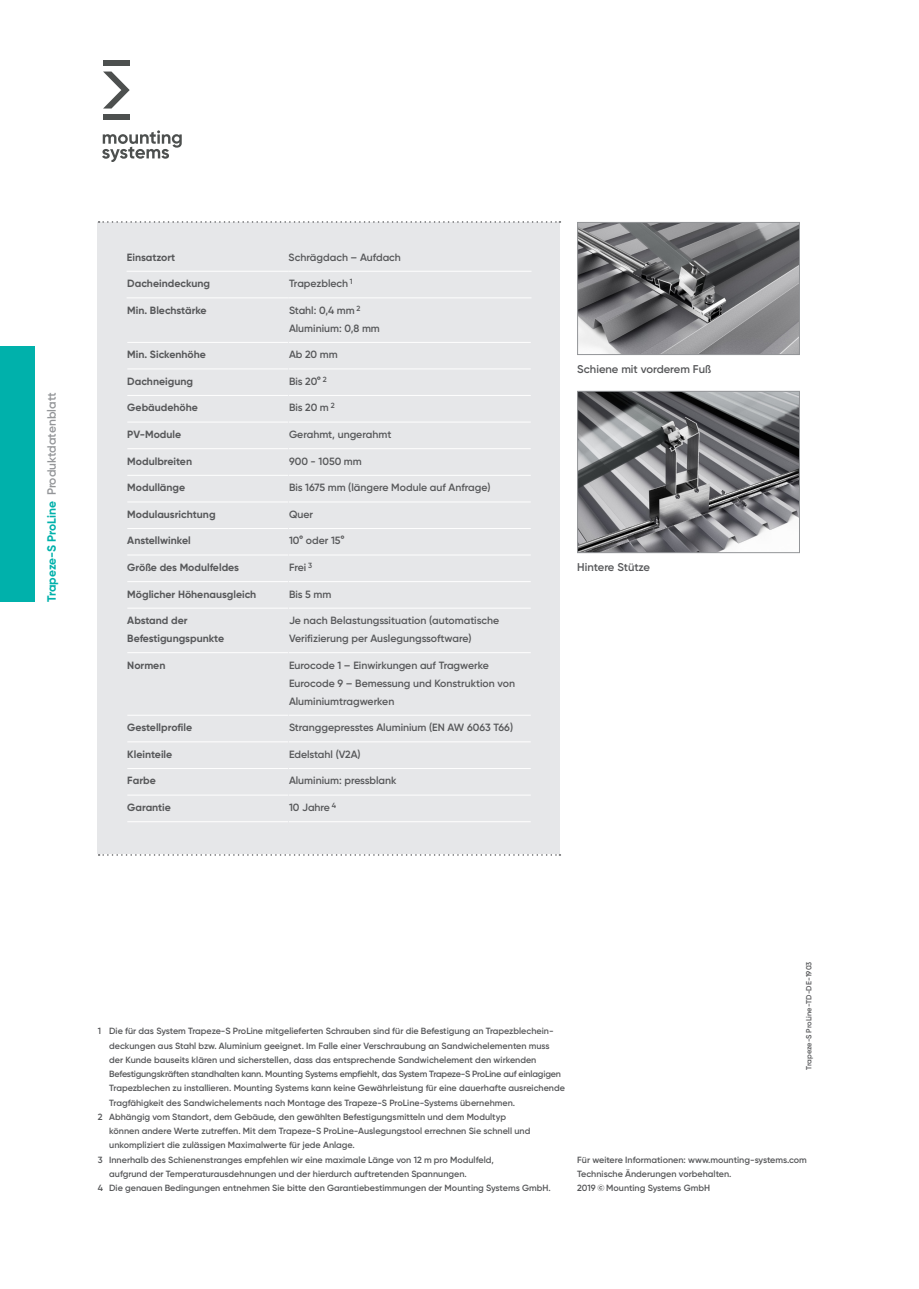
<style>
.page{position:relative;width:919px;height:1289px;background:#fff}
.page>*{position:absolute;margin:0;border:0;box-sizing:border-box;transform-origin:0 0}
.t1{font:600 12px "Gilroy";color:#939598}
.t2{font:600 11.25px "Gilroy";color:#57585a}
.t3{font:600 10.5px/18px "Gilroy";color:#57585a}
.t4{font:700 10.5px/18px "Gilroy";color:#57585a}
.t5{font:600 9px/14.2px "Gilroy";color:#57585a}
.t6{font:600 9px "Gilroy";letter-spacing:-.02em;color:#57585a}
.t7{font:600 7.5px "Gilroy";color:#57585a}
.s1{font-weight:700;color:#00b1ab}
</style>
<div class="page">
<div style="left:98px;top:222px;width:462px;height:632px;background:#e6e7e9"></div>
<svg style="left:99px;top:221px;width:461px;height:2px"></svg>
<svg style="left:99px;top:854px;width:461px;height:1px"></svg>
<div style="left:0;top:347px;width:34px;height:255px;background:#00b1ab"></div>
<svg style="left:102px;top:130px;width:80px;height:32px"></svg>
<svg style="left:103px;top:71px;width:27px;height:37px"></svg>
<div style="left:103px;top:114px;width:26px;height:6px;background:#4d504f"></div>
<div style="left:103px;top:60px;width:26px;height:6px;background:#4d504f"></div>
<img style="left:579px;top:393px;width:218px;height:158px">
<div style="left:577px;top:391px;width:222px;height:162px;border:1px solid #939598"></div>
<hr style="left:127px;top:342px;width:161px;height:1px;background:#fff">
<hr style="left:289px;top:342px;width:241px;height:1px;background:#fff">
<hr style="left:127px;top:368px;width:161px;height:1px;background:#fff">
<hr style="left:289px;top:368px;width:241px;height:1px;background:#fff">
<hr style="left:127px;top:395px;width:161px;height:1px;background:#fff">
<hr style="left:289px;top:395px;width:241px;height:1px;background:#fff">
<hr style="left:127px;top:421px;width:161px;height:1px;background:#fff">
<hr style="left:289px;top:421px;width:241px;height:1px;background:#fff">
<hr style="left:127px;top:448px;width:161px;height:1px;background:#fff">
<hr style="left:289px;top:448px;width:241px;height:1px;background:#fff">
<hr style="left:127px;top:475px;width:161px;height:1px;background:#fff">
<hr style="left:289px;top:475px;width:241px;height:1px;background:#fff">
<hr style="left:127px;top:501px;width:161px;height:1px;background:#fff">
<hr style="left:289px;top:501px;width:241px;height:1px;background:#fff">
<hr style="left:127px;top:528px;width:161px;height:1px;background:#fff">
<hr style="left:289px;top:528px;width:241px;height:1px;background:#fff">
<hr style="left:127px;top:554px;width:161px;height:1px;background:#fff">
<hr style="left:289px;top:554px;width:241px;height:1px;background:#fff">
<hr style="left:127px;top:581px;width:161px;height:1px;background:#fff">
<hr style="left:289px;top:581px;width:241px;height:1px;background:#fff">
<hr style="left:127px;top:607px;width:161px;height:1px;background:#fff">
<hr style="left:289px;top:607px;width:241px;height:1px;background:#fff">
<hr style="left:127px;top:652px;width:161px;height:1px;background:#fff">
<hr style="left:289px;top:652px;width:241px;height:1px;background:#fff">
<hr style="left:127px;top:714px;width:161px;height:1px;background:#fff">
<hr style="left:289px;top:714px;width:241px;height:1px;background:#fff">
<hr style="left:127px;top:741px;width:161px;height:1px;background:#fff">
<hr style="left:289px;top:741px;width:241px;height:1px;background:#fff">
<hr style="left:127px;top:768px;width:161px;height:1px;background:#fff">
<hr style="left:289px;top:768px;width:241px;height:1px;background:#fff">
<hr style="left:127px;top:794px;width:161px;height:1px;background:#fff">
<hr style="left:289px;top:794px;width:241px;height:1px;background:#fff">
<hr style="left:127px;top:821px;width:161px;height:1px;background:#fff">
<hr style="left:289px;top:821px;width:241px;height:1px;background:#fff">
<hr style="left:126px;top:271px;width:162px;height:1px;background:#fff">
<hr style="left:288px;top:271px;width:243px;height:1px;background:#fff">
<hr style="left:126px;top:297px;width:162px;height:1px;background:#fff">
<hr style="left:288px;top:297px;width:243px;height:1px;background:#fff">
<img style="left:579px;top:224px;width:218px;height:129px">
<div style="left:577px;top:222px;width:222px;height:133px;border:1px solid #939598"></div>
<h1 class="t1" style="left:44px;top:602px;width:211px;rotate:-90deg"><span class="s1">Trapeze-S ProLine</span> Produktdatenblatt</h1>
<p class="t4" style="left:127px;top:248px;width:50px">Einsatzort</p>
<p class="t3" style="left:288px;top:248px;width:114px">Schrägdach – Aufdach</p>
<p class="t4" style="left:127px;top:274px;width:84px">Dacheindeckung</p>
<p class="t3" style="left:289px;top:274px;width:65px">Trapezblech <sup>1</sup></p>
<p class="t4" style="left:127px;top:301px;width:81px">Min. Blechstärke</p>
<p class="t3" style="left:289px;top:301px;width:92px">Stahl: 0,4 mm <sup>2<br></sup>Aluminium: 0,8 mm</p>
<p class="t4" style="left:127px;top:345px;width:80px">Min. Sickenhöhe</p>
<p class="t3" style="left:289px;top:345px;width:50px">Ab 20 mm</p>
<p class="t4" style="left:127px;top:372px;width:67px">Dachneigung</p>
<p class="t3" style="left:289px;top:372px;width:39px">Bis 20° <sup>2</sup></p>
<p class="t4" style="left:127px;top:398px;width:72px">Gebäudehöhe</p>
<p class="t3" style="left:289px;top:398px;width:47px">Bis 20 m <sup>2</sup></p>
<p class="t4" style="left:127px;top:425px;width:55px">PV-Module</p>
<p class="t3" style="left:289px;top:425px;width:104px">Gerahmt, ungerahmt</p>
<p class="t4" style="left:127px;top:452px;width:66px">Modulbreiten</p>
<p class="t3" style="left:289px;top:452px;width:74px">900 - 1050 mm</p>
<p class="t4" style="left:127px;top:478px;width:59px">Modullänge</p>
<p class="t3" style="left:289px;top:478px;width:203px">Bis 1675 mm (längere Module auf Anfrage)</p>
<p class="t4" style="left:127px;top:505px;width:90px">Modulausrichtung</p>
<p class="t3" style="left:289px;top:505px;width:26px">Quer</p>
<p class="t4" style="left:127px;top:531px;width:65px">Anstellwinkel</p>
<p class="t3" style="left:289px;top:531px;width:57px">10° oder 15°</p>
<p class="t4" style="left:127px;top:558px;width:113px">Größe des Modulfeldes</p>
<p class="t3" style="left:289px;top:558px;width:25px">Frei <sup>3</sup></p>
<p class="t4" style="left:127px;top:584px;width:130px">Möglicher Höhenausgleich</p>
<p class="t3" style="left:289px;top:584px;width:44px">Bis 5 mm</p>
<p class="t4" style="left:127px;top:611px;width:98px">Abstand der<br>Befestigungspunkte</p>
<p class="t3" style="left:289px;top:611px;width:212px">Je nach Belastungssituation (automatische<br>Verifizierung per Auslegungssoftware)</p>
<p class="t4" style="left:127px;top:656px;width:40px">Normen</p>
<p class="t3" style="left:289px;top:655px;width:227px">Eurocode 1 – Einwirkungen auf Tragwerke<br>Eurocode 9 – Bemessung und Konstruktion von<br>Aluminiumtragwerken</p>
<p class="t4" style="left:127px;top:718px;width:66px">Gestellprofile</p>
<p class="t3" style="left:289px;top:718px;width:225px">Stranggepresstes Aluminium (EN AW 6063 T66)</p>
<p class="t4" style="left:127px;top:745px;width:46px">Kleinteile</p>
<p class="t3" style="left:289px;top:745px;width:73px">Edelstahl (V2A)</p>
<p class="t4" style="left:127px;top:771px;width:30px">Farbe</p>
<p class="t3" style="left:289px;top:771px;width:109px">Aluminium: pressblank</p>
<p class="t4" style="left:127px;top:798px;width:45px">Garantie</p>
<p class="t3" style="left:289px;top:798px;width:49px">10 Jahre <sup>4</sup></p>
<p class="t2" style="left:577px;top:362px;width:135px">Schiene mit vorderem Fuß</p>
<p class="t2" style="left:577px;top:560px;width:74px">Hintere Stütze</p>
<p class="t5" style="left:98px;top:1023px;width:457px">1 Die für das System Trapeze-S ProLine mitgelieferten Schrauben sind für die Befestigung an Trapezblechein-</p>
<p class="t5" style="left:109px;top:1038px;width:442px">deckungen aus Stahl bzw. Aluminium geeignet. Im Falle einer Verschraubung an Sandwichelementen muss</p>
<p class="t5" style="left:109px;top:1052px;width:429px">der Kunde bauseits klären und sicherstellen, dass das entsprechende Sandwichelement den wirkenden</p>
<p class="t6" style="left:109px;top:1068px;width:453px">Befestigungskräften standhalten kann. Mounting Systems empfiehlt, das System Trapeze-S ProLine auf einlagigen</p>
<p class="t5" style="left:109px;top:1080px;width:457px">Trapezblechen zu installieren. Mounting Systems kann keine Gewährleistung für eine dauerhafte ausreichende</p>
<p class="t5" style="left:109px;top:1095px;width:407px">Tragfähigkeit des Sandwichelements nach Montage des Trapeze-S ProLine-Systems übernehmen.</p>
<p class="t5" style="left:98px;top:1109px;width:410px">2 Abhängig vom Standort, dem Gebäude, den gewählten Befestigungsmitteln und dem Modultyp</p>
<p class="t5" style="left:109px;top:1123px;width:422px">können andere Werte zutreffen. Mit dem Trapeze-S ProLine-Auslegungstool errechnen Sie schnell und</p>
<p class="t5" style="left:109px;top:1137px;width:247px">unkompliziert die zulässigen Maximalwerte für jede Anlage.</p>
<p class="t5" style="left:98px;top:1152px;width:397px">3 Innerhalb des Schienenstranges empfehlen wir eine maximale Länge von 12 m pro Modulfeld,</p>
<p class="t5" style="left:109px;top:1166px;width:359px">aufgrund der Temperaturausdehnungen und der hierdurch auftretenden Spannungen.</p>
<p class="t5" style="left:98px;top:1180px;width:454px">4 Die genauen Bedingungen entnehmen Sie bitte den Garantiebestimmungen der Mounting Systems GmbH.</p>
<p class="t7" style="left:804px;top:1069px;width:109px;rotate:-90deg">Trapeze-S ProLine-TD-DE-1903</p>
<p class="t5" style="left:577px;top:1152px;width:231px">Für weitere Informationen: www.mounting-systems.com<br>Technische Änderungen vorbehalten.<br>2019 © Mounting Systems GmbH</p>
</div>
